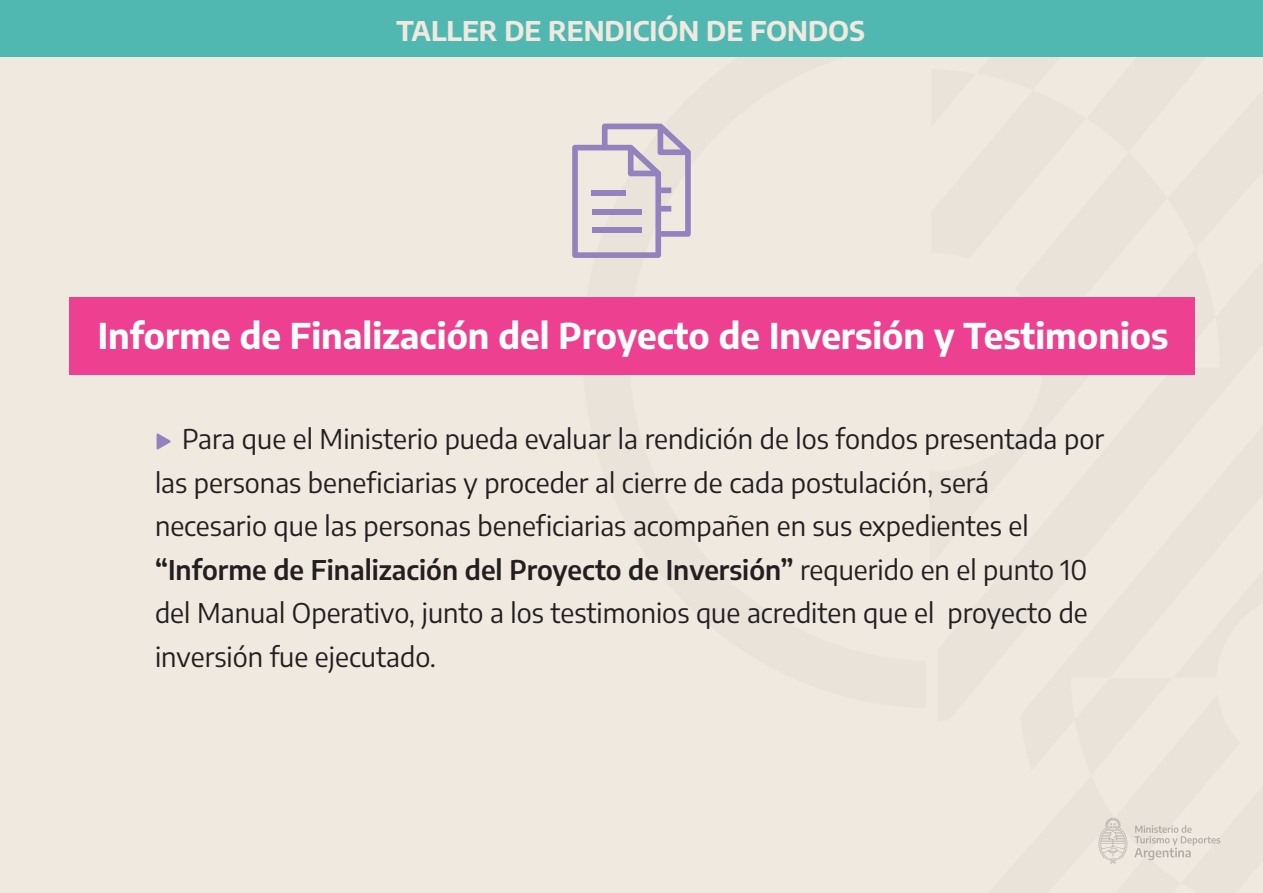
<style>
.page{position:relative;width:1263px;height:893px;background:#efe9df}
.page>*{position:absolute;margin:0;border:0;box-sizing:border-box;transform-origin:0 0}
.t1{font:700 35.4px "Encode Sans";color:#fff}
.t2{font:27px/43.5px "Encode Sans";color:#231f20}
.t3{font:700 27px "Encode Sans";color:#efe9df}
.s1{font-weight:600}
</style>
<div class="page">
<div style="left:0;top:0;width:1263px;height:56px;background:#51b8b1"></div>
<svg style="left:157px;top:433px;width:14px;height:17px"></svg>
<div style="left:69px;top:297px;width:1125px;height:77px;background:#ee4090"></div>
<svg style="left:572px;top:124px;width:119px;height:134px"></svg>
<svg style="left:929px;top:56px;width:334px;height:808px"></svg>
<p class="t3" style="left:396px;top:12px;width:470px">TALLER DE RENDICIÓN DE FONDOS</p>
<h1 class="t1" style="left:98px;top:311px;width:1072px">Informe de Finalización del Proyecto de Inversión y Testimonios</h1>
<p class="t2" style="left:155px;top:416px;width:951px;text-indent:27px">Para que el Ministerio pueda evaluar la rendición de los fondos presentada por las personas beneficiarias y proceder al cierre de cada postulación, será necesario que las personas beneficiarias acompañen en sus expedientes el <span class="s1">“Informe de Finalización del Proyecto de Inversión”</span> requerido en el punto 10 del Manual Operativo, junto a los testimonios que acrediten que el proyecto de inversión fue ejecutado.</p>
</div>
